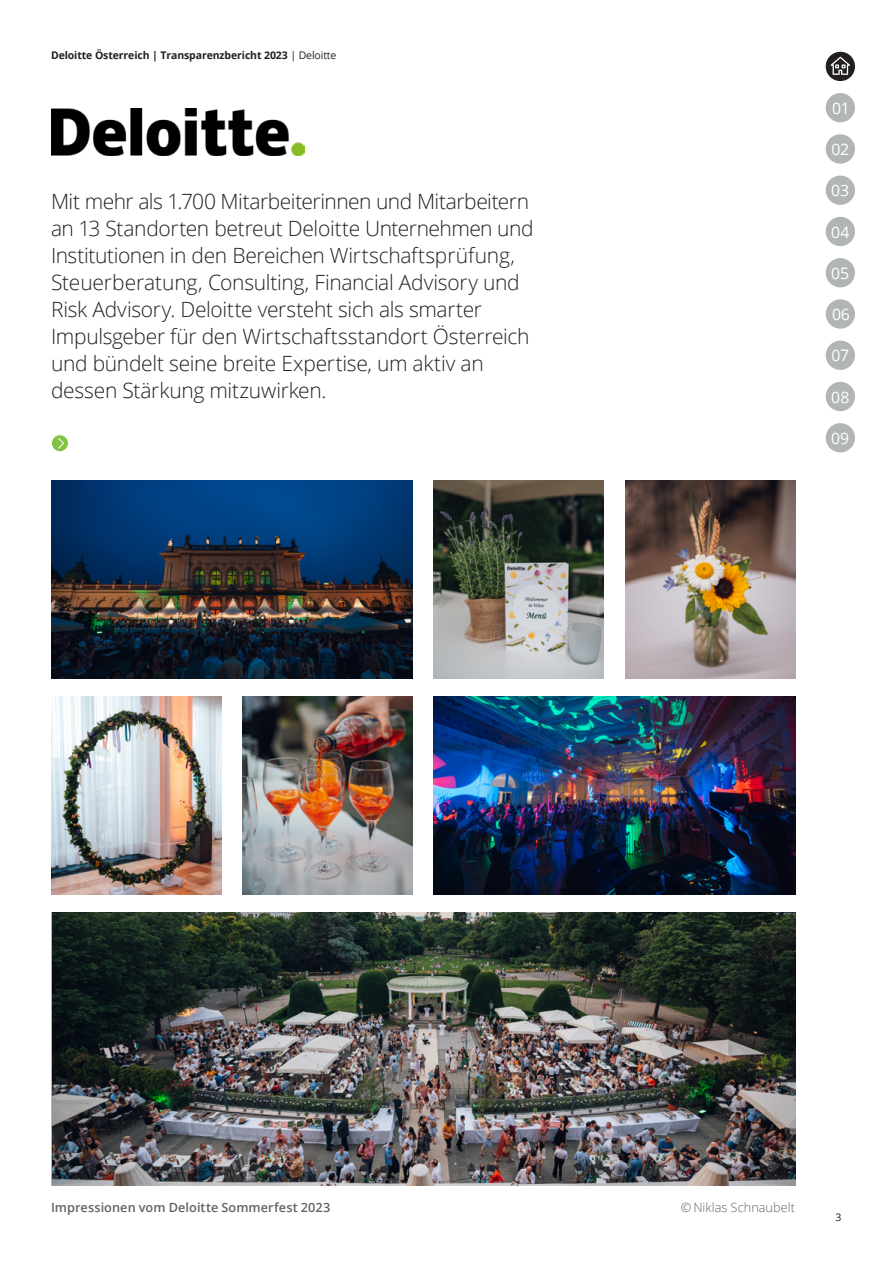
<style>
.page{position:relative;width:893px;height:1263px;background:#fff}
.page>*{position:absolute;margin:0;border:0;box-sizing:border-box;transform-origin:0 0}
.t1{font:300 21px/27px "Open Sans";letter-spacing:-.015em;color:#231f20}
.t2{font:15.75px "Open Sans";letter-spacing:-.01em;color:#fff}
.t3{font:600 12.75px "Open Sans";letter-spacing:.005em;color:#5f636a}
.t4{font:300 12.75px "Open Sans";color:#5f636a}
.t5{font:700 10.5px "Open Sans";letter-spacing:-.01em;color:#231f20}
.t6{font:10.5px "Open Sans";color:#231f20}
.s1{font-weight:400}
</style>
<div class="page">
<img style="left:434px;top:696px;width:361px;height:198px">
<svg style="left:51px;top:435px;width:17px;height:17px"></svg>
<div style="left:51px;top:434px;width:18px;height:18px;border:1px solid #fff;border-radius:50%"></div>
<svg style="left:58px;top:437px;width:7px;height:12px"></svg>
<img style="left:51px;top:109px;width:253px;height:47px">
<img style="left:51px;top:480px;width:361px;height:198px">
<img style="left:625px;top:480px;width:170px;height:198px">
<img style="left:242px;top:696px;width:170px;height:198px">
<img style="left:434px;top:480px;width:170px;height:198px">
<img style="left:51px;top:696px;width:170px;height:198px">
<img style="left:52px;top:912px;width:743px;height:273px">
<div style="left:825px;top:92px;width:31px;height:31px;background:#b2b5b6;border-radius:50%"></div>
<div style="left:824px;top:92px;width:32px;height:32px;border:2px solid #fff;border-radius:50%"></div>
<svg style="left:827px;top:53px;width:26px;height:27px"></svg>
<div style="left:824px;top:50px;width:32px;height:33px;border:2px solid #fff;border-radius:50%"></div>
<div style="left:825px;top:422px;width:31px;height:31px;background:#b2b5b6;border-radius:50%"></div>
<div style="left:824px;top:422px;width:32px;height:32px;border:2px solid #fff;border-radius:50%"></div>
<div style="left:825px;top:381px;width:31px;height:31px;background:#b2b5b6;border-radius:50%"></div>
<div style="left:824px;top:380px;width:32px;height:33px;border:2px solid #fff;border-radius:50%"></div>
<div style="left:825px;top:340px;width:31px;height:31px;background:#b2b5b6;border-radius:50%"></div>
<div style="left:824px;top:339px;width:32px;height:32px;border:2px solid #fff;border-radius:50%"></div>
<div style="left:825px;top:299px;width:31px;height:30px;background:#b2b5b6;border-radius:50%"></div>
<div style="left:824px;top:298px;width:32px;height:32px;border:2px solid #fff;border-radius:50%"></div>
<div style="left:825px;top:257px;width:31px;height:31px;background:#b2b5b6;border-radius:50%"></div>
<div style="left:824px;top:257px;width:32px;height:32px;border:2px solid #fff;border-radius:50%"></div>
<div style="left:825px;top:216px;width:31px;height:31px;background:#b2b5b6;border-radius:50%"></div>
<div style="left:824px;top:215px;width:32px;height:33px;border:2px solid #fff;border-radius:50%"></div>
<div style="left:825px;top:175px;width:31px;height:31px;background:#b2b5b6;border-radius:50%"></div>
<div style="left:824px;top:174px;width:32px;height:32px;border:2px solid #fff;border-radius:50%"></div>
<div style="left:825px;top:134px;width:31px;height:30px;background:#b2b5b6;border-radius:50%"></div>
<div style="left:824px;top:133px;width:32px;height:32px;border:2px solid #fff;border-radius:50%"></div>
<p class="t5" style="left:51px;top:48px;width:287px">Deloitte Österreich | Transparenzbericht 2023 <span class="s1">| Deloitte</span></p>
<p class="t1" style="left:51px;top:187px;width:484px">Mit mehr als 1.700 Mitarbeiterinnen und Mitarbeitern an 13 Standorten betreut Deloitte Unternehmen und Institutionen in den Bereichen Wirtschaftsprüfung, Steuerberatung, Consulting, Financial Advisory und Risk Advisory. Deloitte versteht sich als smarter Impulsgeber für den Wirtschaftsstandort Österreich und bündelt seine breite Expertise, um aktiv an dessen Stärkung mitzuwirken.</p>
<p class="t2" style="left:832px;top:97px;width:19px">01</p>
<p class="t2" style="left:831px;top:138px;width:19px">02</p>
<p class="t2" style="left:831px;top:180px;width:19px">03</p>
<p class="t2" style="left:831px;top:221px;width:20px">04</p>
<p class="t2" style="left:831px;top:262px;width:20px">05</p>
<p class="t2" style="left:832px;top:304px;width:19px">06</p>
<p class="t2" style="left:831px;top:345px;width:19px">07</p>
<p class="t2" style="left:831px;top:386px;width:20px">08</p>
<p class="t2" style="left:831px;top:427px;width:20px">09</p>
<p class="t3" style="left:51px;top:1198px;width:281px">Impressionen vom Deloitte Sommerfest 2023</p>
<p class="t4" style="left:681px;top:1198px;width:116px">© Niklas Schnaubelt</p>
<p class="t6" style="left:835px;top:1210px;width:8px">3</p>
</div>
